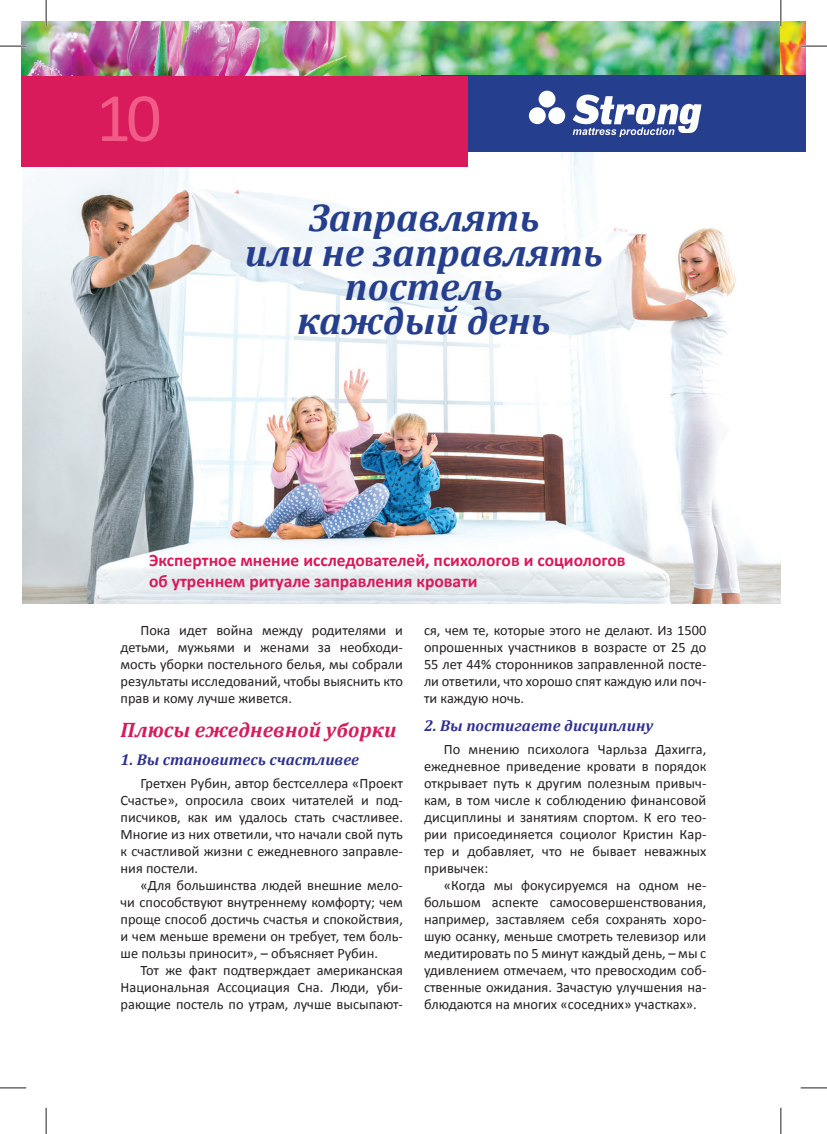
<style>
.page{position:relative;width:827px;height:1134px;background:#fff}
.page>*{position:absolute;margin:0;border:0;box-sizing:border-box;transform-origin:0 0}
.t1{font:70px "Calibri";color:#f05c87}
.t2{font:italic 700 38.85px/34.3px "Cambria";color:#253f8e;text-align:center}
.t3{font:italic 700 21px "Cambria";letter-spacing:.005em;color:#d91a5b}
.t4{font:700 17.5px/20.7px "Calibri";color:#d91a5b}
.t5{font:italic 700 15.75px "Cambria";letter-spacing:.005em;color:#2e3092}
.t6{font:14.35px/17px "Calibri";color:#231f20;text-align:justify}
</style>
<div class="page">
<img style="left:21px;top:21px;width:784px;height:55px">
<img style="left:23px;top:152px;width:757px;height:451px">
<div style="left:780px;top:76px;width:25px;height:76px;background:#253f8e"></div>
<div style="left:421px;top:76px;width:359px;height:76px;background:#253f8e"></div>
<div style="left:21px;top:76px;width:447px;height:90px;background:#d91a5b"></div>
<div style="left:538px;top:91px;width:17px;height:16px;background:#fff;border-radius:50%"></div>
<div style="left:529px;top:107px;width:16px;height:17px;background:#fff;border-radius:50%"></div>
<div style="left:548px;top:107px;width:17px;height:17px;background:#fff;border-radius:50%"></div>
<svg style="left:572px;top:94px;width:129px;height:43px"></svg>
<hr style="left:0;top:45px;width:26px;height:2px;background:#fff">
<hr style="left:800px;top:45px;width:26px;height:2px;background:#fff">
<hr style="left:45px;top:0;width:2px;height:26px;background:#fff">
<hr style="left:779px;top:0;width:2px;height:26px;background:#fff">
<svg style="left:0;top:46px;width:26px;height:1px"></svg>
<svg style="left:800px;top:46px;width:26px;height:1px"></svg>
<svg style="left:0;top:1088px;width:26px;height:1px"></svg>
<svg style="left:800px;top:1088px;width:26px;height:1px"></svg>
<svg style="left:46px;top:0;width:1px;height:26px"></svg>
<svg style="left:46px;top:1108px;width:1px;height:26px"></svg>
<svg style="left:780px;top:0;width:1px;height:26px"></svg>
<svg style="left:780px;top:1108px;width:1px;height:26px"></svg>
<h1 class="t1" style="left:96px;top:89px;width:67px">10</h1>
<h2 class="t2" style="left:245px;top:200px;width:360px">Заправлять<br>или не заправлять постель<br>каждый день</h2>
<p class="t4" style="left:149px;top:552px;width:478px">Экспертное мнение исследователей, психологов и социологов об утреннем ритуале заправления кровати</p>
<p class="t6" style="left:120px;top:623px;width:284px;text-indent:20px">Пока идет война между родителями и детьми, мужьями и женами за необходи&shy;мость уборки постельного белья, мы собрали результаты исследований, чтобы выяснить кто прав и кому лучше живется.</p>
<h3 class="t3" style="left:121px;top:717px;width:277px">Плюсы ежедневной уборки</h3>
<p class="t5" style="left:121px;top:750px;width:240px">1. Вы становитесь счастливее</p>
<p class="t6" style="left:121px;top:776px;width:284px;text-indent:20px">Гретхен Рубин, автор бестселлера «Проект Счастье», опросила своих читателей и под&shy;писчиков, как им удалось стать счастливее.<br>Многие из них ответили, что начали свой путь к счастливой жизни с ежедневного заправле&shy;ния постели.</p>
<p class="t6" style="left:121px;top:878px;width:284px;text-indent:20px">«Для большинства людей внешние мело&shy;чи способствуют внутреннему комфорту; чем проще способ достичь счастья и спокойствия, и чем меньше времени он требует, тем боль&shy;ше пользы приносит», – объясняет Рубин.</p>
<p class="t6" style="left:121px;top:963px;width:284px;text-indent:20px">Тот же факт подтверждает американская Национальная Ассоциация Сна. Люди, уби&shy;рающие постель по утрам, лучше высыпают-</p>
<p class="t6" style="left:424px;top:623px;width:284px">ся, чем те, которые этого не делают. Из 1500 опрошенных участников в возрасте от 25 до 55 лет 44% сторонников заправленной посте&shy;ли ответили, что хорошо спят каждую или поч&shy;ти каждую ночь.</p>
<p class="t5" style="left:424px;top:716px;width:231px">2. Вы постигаете дисциплину</p>
<p class="t6" style="left:424px;top:742px;width:284px;text-indent:20px">По мнению психолога Чарльза Дахигга, ежедневное приведение кровати в порядок открывает путь к другим полезным привыч&shy;кам, в том числе к соблюдению финансовой дисциплины и занятиям спортом. К его тео&shy;рии присоединяется социолог Кристин Кар&shy;тер и добавляет, что не бывает неважных привычек:</p>
<p class="t6" style="left:424px;top:878px;width:284px;text-indent:20px">«Когда мы фокусируемся на одном не&shy;большом аспекте самосовершенствования, например, заставляем себя сохранять хоро&shy;шую осанку, меньше смотреть телевизор или медитировать по 5 минут каждый день, – мы с удивлением отмечаем, что превосходим соб&shy;ственные ожидания. Зачастую улучшения на&shy;блюдаются на многих «соседних» участках».</p>
</div>
